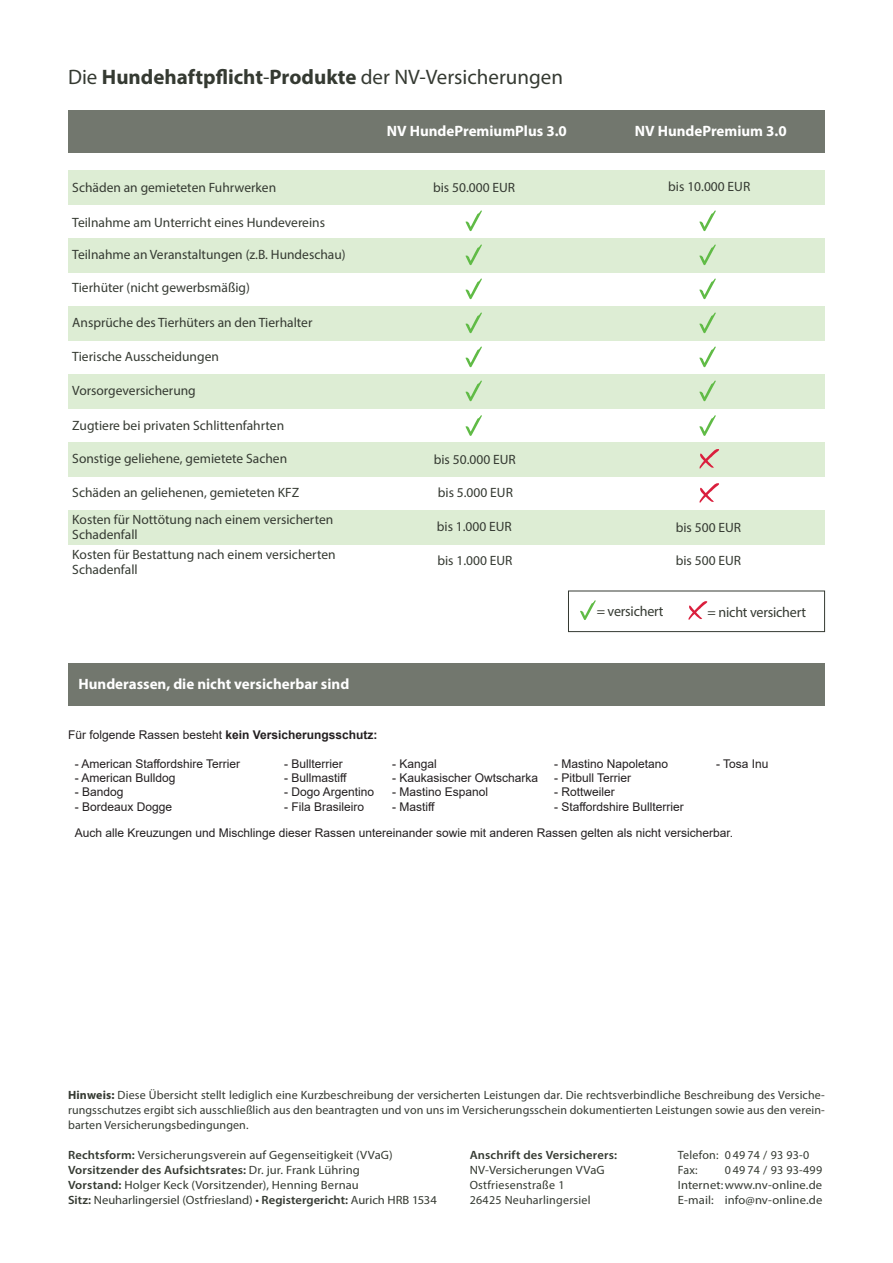
<style>
.page{position:relative;width:893px;height:1263px;background:#fff}
.page>*{position:absolute;margin:0;border:0;box-sizing:border-box;transform-origin:0 0}
.t1{font:21px "Myriad Pro";color:#353a32}
.t2{font:700 15px "Myriad Pro";color:#fff}
.t3{font:14.4px "Myriad Pro";letter-spacing:-.015em;color:#353a32}
.t4{font:13.5px/15px "Myriad Pro";color:#353a32}
.t5{font:12px "Arial";color:#231f20}
.t6{font:12px/15px "Myriad Pro";letter-spacing:.01em;color:#353a32;text-align:justify}
.t7{font:12px "Myriad Pro";letter-spacing:.01em;color:#353a32;scale:1.05 1}
.t8{font:600 12px "Myriad Pro";letter-spacing:.01em;color:#353a32;scale:1.05 1}
.s1{font-weight:700}
.s2{font-weight:600}
.s3{font-weight:400}
</style>
<div class="page">
<div style="left:68px;top:111px;width:757px;height:42px;background:#72776e"></div>
<div style="left:68px;top:510px;width:757px;height:34px;background:#ddedd4"></div>
<div style="left:68px;top:238px;width:757px;height:34px;background:#ddedd4"></div>
<div style="left:68px;top:306px;width:757px;height:34px;background:#ddedd4"></div>
<div style="left:68px;top:374px;width:757px;height:34px;background:#ddedd4"></div>
<div style="left:68px;top:442px;width:757px;height:34px;background:#ddedd4"></div>
<svg style="left:699px;top:483px;width:20px;height:20px"></svg>
<svg style="left:699px;top:449px;width:20px;height:20px"></svg>
<div style="left:68px;top:170px;width:757px;height:34px;background:#ddedd4"></div>
<svg style="left:466px;top:210px;width:16px;height:21px"></svg>
<svg style="left:699px;top:210px;width:17px;height:21px"></svg>
<svg style="left:466px;top:244px;width:16px;height:21px"></svg>
<svg style="left:699px;top:244px;width:17px;height:21px"></svg>
<svg style="left:466px;top:279px;width:16px;height:20px"></svg>
<svg style="left:699px;top:279px;width:17px;height:20px"></svg>
<svg style="left:466px;top:313px;width:16px;height:20px"></svg>
<svg style="left:699px;top:313px;width:17px;height:20px"></svg>
<svg style="left:466px;top:347px;width:16px;height:20px"></svg>
<svg style="left:699px;top:347px;width:17px;height:20px"></svg>
<svg style="left:466px;top:381px;width:16px;height:20px"></svg>
<svg style="left:699px;top:381px;width:17px;height:20px"></svg>
<svg style="left:466px;top:415px;width:16px;height:21px"></svg>
<svg style="left:699px;top:415px;width:17px;height:21px"></svg>
<svg style="left:688px;top:601px;width:19px;height:19px"></svg>
<svg style="left:580px;top:600px;width:16px;height:20px"></svg>
<div style="left:568px;top:591px;width:257px;height:41px;border:1px solid #353a32"></div>
<div style="left:68px;top:663px;width:757px;height:43px;background:#72776e"></div>
<p class="t1" style="left:68px;top:64px;width:496px">Die <span class="s1">Hundehaftpflicht</span>-<span class="s1">Produkte</span> der NV-Versicherungen</p>
<p class="t2" style="left:387px;top:121px;width:182px">NV HundePremiumPlus 3.0</p>
<p class="t2" style="left:635px;top:121px;width:153px">NV HundePremium 3.0</p>
<p class="t4" style="left:72px;top:180px;width:205px">Schäden an gemieteten Fuhrwerken</p>
<p class="t4" style="left:433px;top:180px;width:83px">bis 50.000 EUR</p>
<p class="t4" style="left:668px;top:179px;width:83px">bis 10.000 EUR</p>
<p class="t4" style="left:72px;top:215px;width:254px">Teilnahme am Unterricht eines Hundevereins</p>
<p class="t4" style="left:72px;top:246px;width:275px">Teilnahme an Veranstaltungen (z.B. Hundeschau)</p>
<p class="t4" style="left:72px;top:279px;width:179px">Tierhüter (nicht gewerbsmäßig)</p>
<p class="t4" style="left:72px;top:315px;width:242px">Ansprüche des Tierhüters an den Tierhalter</p>
<p class="t4" style="left:72px;top:348px;width:148px">Tierische Ausscheidungen</p>
<p class="t4" style="left:72px;top:383px;width:125px">Vorsorgeversicherung</p>
<p class="t4" style="left:72px;top:418px;width:213px">Zugtiere bei privaten Schlittenfahrten</p>
<p class="t4" style="left:72px;top:451px;width:216px">Sonstige geliehene, gemietete Sachen</p>
<p class="t4" style="left:434px;top:452px;width:83px">bis 50.000 EUR</p>
<p class="t4" style="left:72px;top:485px;width:228px">Schäden an geliehenen, gemieteten KFZ</p>
<p class="t4" style="left:72px;top:512px;width:263px">Kosten für Nottötung nach einem versicherten<br>Schadenfall</p>
<p class="t4" style="left:72px;top:547px;width:265px">Kosten für Bestattung nach einem versicherten<br>Schadenfall</p>
<p class="t4" style="left:438px;top:485px;width:77px">bis 5.000 EUR</p>
<p class="t4" style="left:437px;top:519px;width:77px">bis 1.000 EUR</p>
<p class="t4" style="left:437px;top:553px;width:77px">bis 1.000 EUR</p>
<p class="t4" style="left:676px;top:519px;width:67px">bis 500 EUR</p>
<p class="t4" style="left:676px;top:553px;width:67px">bis 500 EUR</p>
<p class="t3" style="left:597px;top:602px;width:68px">= versichert</p>
<p class="t3" style="left:708px;top:603px;width:100px">= nicht versichert</p>
<p class="t2" style="left:79px;top:674px;width:272px">Hunderassen, die nicht versicherbar sind</p>
<p class="t5" style="left:68px;top:726px;width:311px">Für folgende Rassen besteht <span class="s1">kein Versicherungsschutz:</span></p>
<p class="t5" style="left:75px;top:755px;width:167px">- American Staffordshire Terrier</p>
<p class="t5" style="left:284px;top:755px;width:60px">- Bullterrier</p>
<p class="t5" style="left:392px;top:755px;width:46px">- Kangal</p>
<p class="t5" style="left:554px;top:755px;width:116px">- Mastino Napoletano</p>
<p class="t5" style="left:716px;top:755px;width:54px">- Tosa Inu</p>
<p class="t5" style="left:75px;top:769px;width:102px">- American Bulldog</p>
<p class="t5" style="left:284px;top:769px;width:64px">- Bullmastiff</p>
<p class="t5" style="left:392px;top:769px;width:148px">- Kaukasischer Owtscharka</p>
<p class="t5" style="left:554px;top:769px;width:79px">- Pitbull Terrier</p>
<p class="t5" style="left:75px;top:784px;width:50px">- Bandog</p>
<p class="t5" style="left:284px;top:784px;width:92px">- Dogo Argentino</p>
<p class="t5" style="left:392px;top:784px;width:98px">- Mastino Espanol</p>
<p class="t5" style="left:554px;top:784px;width:62px">- Rottweiler</p>
<p class="t5" style="left:75px;top:798px;width:99px">- Bordeaux Dogge</p>
<p class="t5" style="left:284px;top:798px;width:82px">- Fila Brasileiro</p>
<p class="t5" style="left:392px;top:798px;width:44px">- Mastiff</p>
<p class="t5" style="left:554px;top:798px;width:131px">- Staffordshire Bullterrier</p>
<p class="t5" style="left:75px;top:824px;width:660px">Auch alle Kreuzungen und Mischlinge dieser Rassen untereinander sowie mit anderen Rassen gelten als nicht versicherbar.</p>
<p class="t6" style="left:68px;top:1087px;width:758px"><span class="s1">Hinweis:</span> Diese Übersicht stellt lediglich eine Kurzbeschreibung der versicherten Leistungen dar. Die rechtsverbindliche Beschreibung des Versiche&shy;rungsschutzes ergibt sich ausschließlich aus den beantragten und von uns im Versicherungsschein dokumentierten Leistungen sowie aus den verein&shy;barten Versicherungsbedingungen.</p>
<p class="t7" style="left:68px;top:1147px;width:311px"><span class="s2">Rechtsform:</span> Versicherungsverein auf Gegenseitigkeit (VVaG)</p>
<p class="t8" style="left:68px;top:1162px;width:279px">Vorsitzender des Aufsichtsrates: <span class="s3">Dr. jur. Frank Lühring</span></p>
<p class="t7" style="left:68px;top:1177px;width:278px"><span class="s2">Vorstand:</span> Holger Keck (Vorsitzender), Henning Bernau</p>
<p class="t7" style="left:68px;top:1192px;width:353px"><span class="s2">Sitz:</span> Neuharlingersiel (Ostfriesland) • <span class="s2">Registergericht:</span> Aurich HRB 1534</p>
<p class="t8" style="left:470px;top:1147px;width:142px">Anschrift des Versicherers:</p>
<p class="t7" style="left:470px;top:1162px;width:130px">NV-Versicherungen VVaG</p>
<p class="t6" style="left:470px;top:1177px;width:96px">Ostfriesenstraße 1</p>
<p class="t6" style="left:470px;top:1192px;width:122px">26425 Neuharlingersiel</p>
<p class="t6" style="left:678px;top:1147px;width:133px">Telefon: 0 49 74 / 93 93-0</p>
<p class="t6" style="left:678px;top:1162px;width:21px">Fax:</p>
<p class="t6" style="left:725px;top:1162px;width:99px">0 49 74 / 93 93-499</p>
<p class="t7" style="left:678px;top:1177px;width:139px">Internet:www.nv-online.de</p>
<p class="t7" style="left:678px;top:1192px;width:139px">E-mail: info@nv-online.de</p>
</div>
